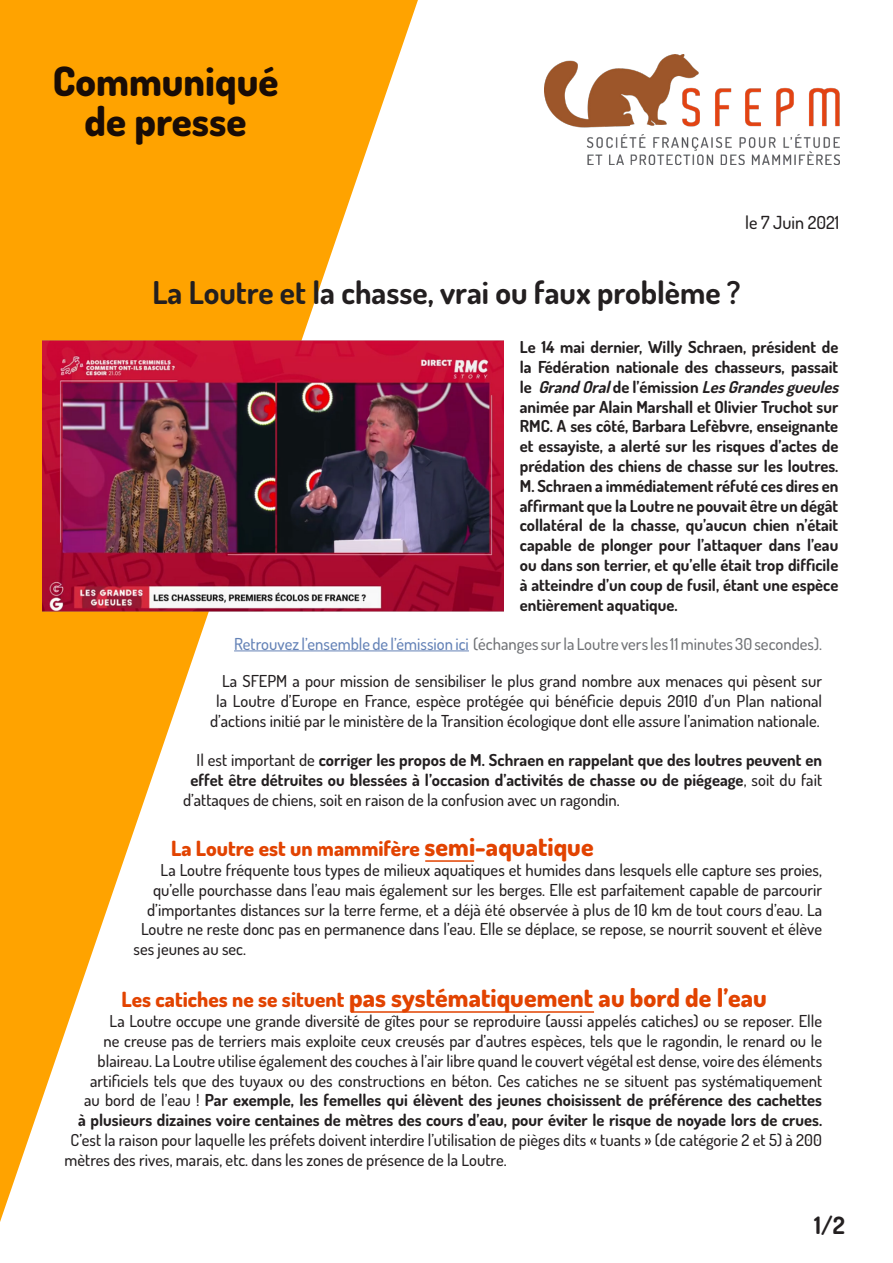
<style>
.page{position:relative;width:893px;height:1263px;background:#fff}
.page>*{position:absolute;margin:0;border:0;box-sizing:border-box;transform-origin:0 0}
.t1{font:800 40.5px/40.5px "Dosis";color:#190c06;text-align:center}
.t2{font:700 31.5px "Dosis";color:#231f20}
.t3{font:800 25.5px "Dosis";color:#e24301}
.t4{font:700 24px "Dosis";color:#231f20}
.t5{font:800 21px "Dosis";color:#e24301}
.t6{font:500 18px "Dosis";color:#231f20}
.t7{font:500 16.5px/19.8px "Dosis";color:#231f20;text-align:right}
.t8{font:700 16.5px/19.8px "Dosis";color:#231f20}
.t9{font:500 16.5px "Dosis";color:#727477}
.s1{font-style:italic}
.s2{color:#6583b7}
.s3{font-weight:500}
.s4{font-size:25.5px}
.s5{font-size:21px}
</style>
<div class="page">
<svg style="left:0;top:0;width:418px;height:1222px"></svg>
<hr style="left:234px;top:651px;width:235px;height:1px;background:#6583b7">
<img style="left:43px;top:340px;width:460px;height:271px">
<img style="left:544px;top:54px;width:295px;height:111px">
<hr style="left:425px;top:860px;width:49px;height:2px;background:#e24301">
<hr style="left:351px;top:1011px;width:243px;height:2px;background:#e24301">
<p class="t1" style="left:53px;top:60px;width:227px">Communiqué de presse</p>
<p class="t6" style="left:745px;top:211px;width:96px">le 7 Juin 2021</p>
<p class="t2" style="left:152px;top:273px;width:590px">La Loutre et la chasse, vrai ou faux problème ?</p>
<p class="t8" style="left:520px;top:337px;width:325px">Le 14 mai dernier, Willy Schraen, président de la Fédération nationale des chasseurs, passait l e <span class="s1">GrandOral</span>d e l ’ é m i s s i o n <span class="s1">LesGrandesgueules </span>animée par Alain Marshall et Olivier Truchot sur RMC. A ses côté, Barbara Lefèbvre, enseignante et essayiste, a alerté sur les risques d’actes de prédation des chiens de chasse sur les loutres.<br>M. Schraen a immédiatement réfuté ces dires en affirmant que la Loutre ne pouvait être un dégât collatéral de la chasse, qu’aucun chien n’était capable de plonger pour l’attaquer dans l’eau ou dans son terrier, et qu’elle était trop difficile à atteindre d’un coup de fusil, étant une espèce entièrement aquatique.</p>
<p class="t9" style="left:234px;top:633px;width:590px"><span class="s2">Retrouvez l’ensemble de l’émission ici</span> (échanges sur la Loutre vers les 11 minutes 30 secondes).</p>
<p class="t7" style="left:210px;top:671px;width:613px">La SFEPM a pour mission de sensibiliser le plus grand nombre aux menaces qui pèsent sur la Loutre d’Europe en France, espèce protégée qui bénéficie depuis 2010 d’un Plan national d’actions initié par le ministère de la Transition écologique dont elle assure l’animation nationale.</p>
<p class="t8" style="left:197px;top:750px;width:627px"><span class="s3">Il est important de</span> corriger les propos de M. Schraen en rappelant que des loutres peuvent en</p>
<p class="t8" style="left:191px;top:770px;width:633px">effet être détruites ou blessées à l’occasion d’activités de chasse ou de piégeage<span class="s3">, soit du fait</span></p>
<p class="t7" style="left:183px;top:789px;width:438px">d’attaques de chiens, soit en raison de la confusion avec un ragondin.</p>
<p class="t5" style="left:171px;top:835px;width:424px">La Loutre est un mammifère <span class="s4">semi-aquatique</span></p>
<p class="t7" style="left:161px;top:860px;width:663px">La Loutre fréquente tous types de milieux aquatiques et humides dans lesquels elle capture ses proies,</p>
<p class="t7" style="left:153px;top:879px;width:671px">qu’elle pourchasse dans l’eau mais également sur les berges. Elle est parfaitement capable de parcourir</p>
<p class="t7" style="left:147px;top:899px;width:677px">d’importantes distances sur la terre ferme, et a déjà été observée à plus de 10 km de tout cours d’eau. La</p>
<p class="t7" style="left:141px;top:919px;width:683px">Loutre ne reste donc pas en permanence dans l’eau. Elle se déplace, se repose, se nourrit souvent et élève</p>
<p class="t7" style="left:134px;top:939px;width:114px">ses jeunes au sec.</p>
<p class="t3" style="left:122px;top:982px;width:647px"><span class="s5">Les catiches ne se situent</span> pas systématiquement au bord de l’eau</p>
<p class="t7" style="left:110px;top:1011px;width:714px">La Loutre occupe une grande diversité de gîtes pour se reproduire (aussi appelés catiches) ou se reposer. Elle</p>
<p class="t7" style="left:104px;top:1031px;width:720px">ne creuse pas de terriers mais exploite ceux creusés par d’autres espèces, tels que le ragondin, le renard ou le</p>
<p class="t7" style="left:98px;top:1050px;width:726px">blaireau. La Loutre utilise également des couches à l’air libre quand le couvert végétal est dense, voire des éléments</p>
<p class="t7" style="left:90px;top:1070px;width:734px">artificiels tels que des tuyaux ou des constructions en béton. Ces catiches ne se situent pas systématiquement</p>
<p class="t8" style="left:84px;top:1090px;width:739px"><span class="s3">au bord de l’eau !</span> Par exemple, les femelles qui élèvent des jeunes choisissent de préférence des cachettes</p>
<p class="t8" style="left:78px;top:1110px;width:746px">à plusieurs dizaines voire centaines de mètres des cours d’eau, pour éviter le risque de noyade lors de crues.</p>
<p class="t7" style="left:71px;top:1130px;width:753px">C’est la raison pour laquelle les préfets doivent interdire l’utilisation de pièges dits « tuants » (de catégorie 2 et 5) à 200</p>
<p class="t7" style="left:65px;top:1149px;width:444px">mètres des rives, marais, etc. dans les zones de présence de la Loutre.</p>
<p class="t4" style="left:814px;top:1210px;width:32px">1/2</p>
</div>
